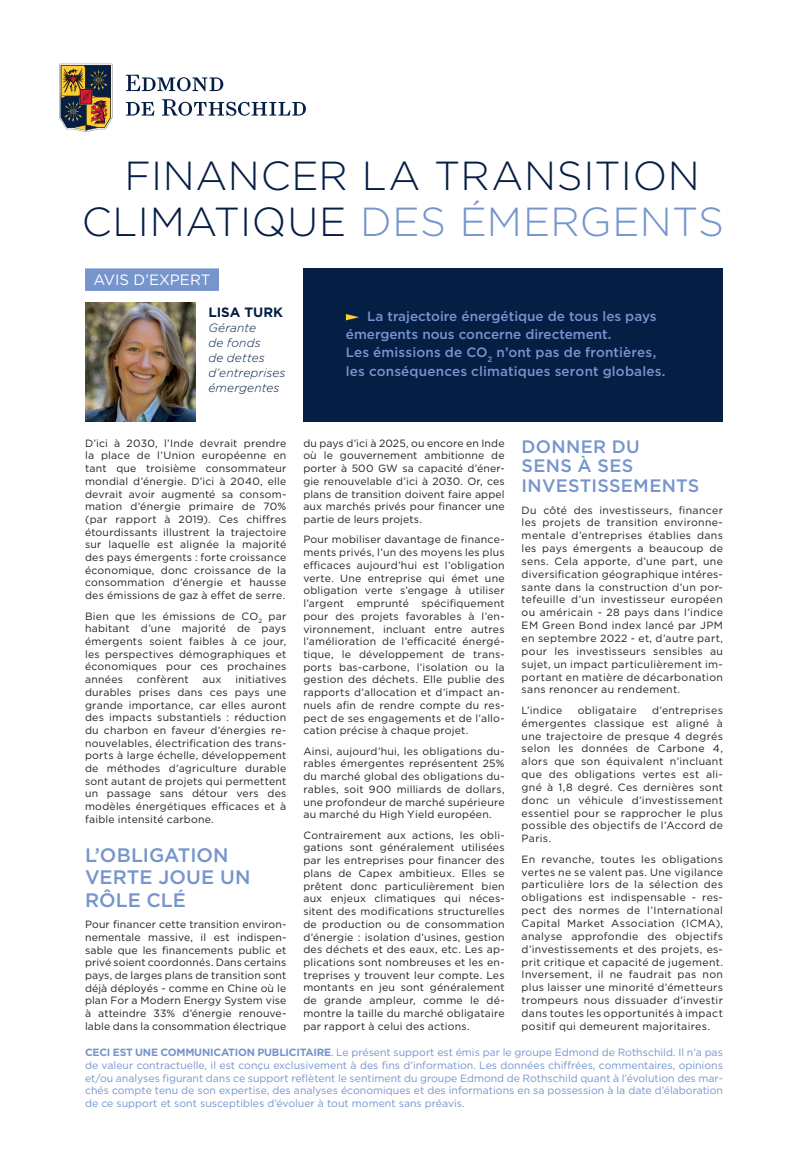
<style>
.page{position:relative;width:808px;height:1149px;background:#fff}
.page>*{position:absolute;margin:0;border:0;box-sizing:border-box;transform-origin:0 0}
.t1{font:300 40.5px/46.5px "Gotham";letter-spacing:.015em;color:#051e44;text-align:center}
.t2{font:500 19.5px/22.6px "Gotham";color:#7595cc}
.t3{font:500 18px/19.8px "Gotham";letter-spacing:.015em;color:#7595cc}
.t4{font:15px "Gotham";color:#fff}
.t5{font:500 13.5px/18px "Gotham";color:#7595cc}
.t6{font:700 13.5px "Gotham";color:#051e44}
.t7{font:italic 300 12px/15px "Gotham";letter-spacing:.01em;color:#051e44}
.t8{font:10.5px/12.8px "Gotham";letter-spacing:.02em;color:#231f20;text-align:justify}
.t9{font:10.5px/12.6px "Gotham";color:#7595cc;text-align:justify}
.s1{color:#7595cc}
.s2{font-weight:700}
</style>
<div class="page">
<svg style="left:60px;top:64px;width:52px;height:68px;background:#77634a"></svg>
<svg style="left:126px;top:102px;width:28px;height:13px"></svg>
<svg style="left:162px;top:99px;width:144px;height:17px"></svg>
<svg style="left:126px;top:75px;width:97px;height:16px"></svg>
<div style="left:303px;top:268px;width:420px;height:153px;background:#051e44"></div>
<svg style="left:346px;top:314px;width:13px;height:6px"></svg>
<div style="left:85px;top:268px;width:134px;height:23px;background:#7595cc"></div>
<img style="left:85px;top:302px;width:111px;height:119px">
<h1 class="t1" style="left:82px;top:151px;width:644px">FINANCER LA TRANSITION<br>CLIMATIQUE <span class="s1">DES ÉMERGENTS</span></h1>
<h3 class="t4" style="left:94px;top:270px;width:118px">AVIS D’EXPERT</h3>
<p class="t6" style="left:208px;top:303px;width:76px">LISA TURK</p>
<p class="t7" style="left:208px;top:320px;width:79px">Gérante<br>de fonds<br>de dettes d’entreprises émergentes</p>
<p class="t5" style="left:346px;top:307px;width:321px;text-indent:21px">La trajectoire énergétique de tous les pays émergents nous concerne directement.<br>Les émissions de CO<sub>2</sub> n’ont pas de frontières, les conséquences climatiques seront globales.</p>
<p class="t8" style="left:85px;top:436px;width:203px">D’ici à 2030, l’Inde devrait prendre la place de l’Union européenne en tant que troisième consommateur mondial d’énergie. D’ici à 2040, elle devrait avoir augmenté sa consom&shy;mation d’énergie primaire de 70% (par rapport à 2019). Ces chiffres étourdissants illustrent la trajectoire sur laquelle est alignée la majorité des pays émergents : forte croissance économique, donc croissance de la consommation d’énergie et hausse des émissions de gaz à effet de serre.</p>
<p class="t8" style="left:85px;top:609px;width:203px">Bien que les émissions de CO<sub>2</sub> par habitant d’une majorité de pays émergents soient faibles à ce jour, les perspectives démographiques et économiques pour ces prochaines années</p>
<p class="t8" style="left:137px;top:672px;width:53px">confèrent</p>
<p class="t8" style="left:203px;top:672px;width:20px">aux</p>
<p class="t8" style="left:85px;top:672px;width:203px;text-indent:150px">initiatives durables prises dans ces pays une grande importance, car elles auront des impacts substantiels : réduction du charbon en faveur d’énergies re&shy;nouvelables, électrification des trans&shy;ports à large échelle, développement de méthodes d’agriculture durable sont autant de projets qui permettent un passage sans détour vers des modèles énergétiques efficaces et à faible intensité carbone.</p>
<h2 class="t2" style="left:85px;top:843px;width:167px">L’OBLIGATION<br>VERTE JOUE UN<br>RÔLE CLÉ</h2>
<p class="t8" style="left:85px;top:917px;width:203px">Pour financer cette transition environ&shy;nementale massive, il est indispen&shy;sable que les financements public et privé soient coordonnés. Dans certains pays, de larges plans de transition sont déjà déployés - comme en Chine où le plan For a Modern Energy System vise à atteindre 33% d’énergie renouve&shy;lable dans la consommation électrique</p>
<p class="t8" style="left:303px;top:436px;width:203px">du pays d’ici à 2025, ou encore en Inde où le gouvernement ambitionne de porter à 500 GW sa capacité d’éner&shy;gie renouvelable d’ici à 2030. Or, ces plans de transition doivent faire appel aux marchés privés pour financer une partie de leurs projets.</p>
<p class="t8" style="left:303px;top:533px;width:203px">Pour mobiliser davantage de finance&shy;ments privés, l’un des moyens les plus efficaces aujourd’hui est l’obligation verte. Une entreprise qui émet une obligation verte s’engage à utiliser l’argent emprunté spécifiquement pour des projets favorables à l’en&shy;vironnement, incluant entre autres l’amélioration de l’efficacité énergé&shy;tique, le développement de trans&shy;ports bas-carbone, l’isolation ou la gestion des déchets. Elle publie des rapports d’allocation et d’impact an&shy;nuels afin de rendre compte du res&shy;pect de ses engagements et de l’allo&shy;cation précise à chaque projet.</p>
<p class="t8" style="left:303px;top:744px;width:203px">Ainsi, aujourd’hui, les obligations du&shy;rables émergentes représentent 25% du marché global des obligations du&shy;rables, soit 900 milliards de dollars, une profondeur de marché supérieure au marché du High Yield européen.</p>
<p class="t8" style="left:303px;top:828px;width:203px">Contrairement aux actions, les obli&shy;gations sont généralement utilisées par les entreprises pour financer des plans de Capex ambitieux. Elles se prêtent donc particulièrement bien aux enjeux climatiques qui néces&shy;sitent des modifications structurelles de production ou de consommation d’énergie : isolation d’usines, gestion des déchets et des eaux, etc. Les ap&shy;plications sont nombreuses et les en&shy;treprises y trouvent leur compte. Les montants en jeu sont généralement de grande ampleur, comme le dé&shy;montre la taille du marché obligataire par rapport à celui des actions.</p>
<h3 class="t3" style="left:522px;top:436px;width:179px">DONNER DU<br>SENS À SES<br>INVESTISSEMENTS</h3>
<p class="t8" style="left:522px;top:503px;width:203px">Du côté des investisseurs, financer les projets de transition environne&shy;mentale d’entreprises établies dans les pays émergents a beaucoup de sens. Cela apporte, d’une part, une diversification géographique intéres&shy;sante dans la construction d’un por&shy;tefeuille d’un investisseur européen ou américain - 28 pays dans l’indice EM Green Bond index lancé par JPM en septembre 2022 - et, d’autre part, pour les investisseurs sensibles au sujet, un impact particulièrement im&shy;portant en matière de décarbonation sans renoncer au rendement.</p>
<p class="t8" style="left:522px;top:703px;width:42px">L’indice</p>
<p class="t8" style="left:578px;top:703px;width:60px">obligataire</p>
<p class="t8" style="left:522px;top:703px;width:203px;text-indent:130px">d’entreprises émergentes classique est aligné à une trajectoire de presque 4 degrés selon les données de Carbone 4, alors que son équivalent n’incluant que des obligations vertes est ali&shy;gné à 1,8 degré. Ces dernières sont donc un véhicule d’investissement essentiel pour se rapprocher le plus possible des objectifs de l’Accord de Paris.</p>
<p class="t8" style="left:522px;top:852px;width:203px">En revanche, toutes les obligations vertes ne se valent pas. Une vigilance particulière lors de la sélection des obligations est indispensable - res&shy;pect des normes de l’International Capital Market Association (ICMA), analyse approfondie des objectifs d’investissements et des projets, es&shy;prit critique et capacité de jugement.<br>Inversement, il ne faudrait pas non plus laisser une minorité d’émetteurs trompeurs nous dissuader d’investir dans toutes les opportunités à impact positif qui demeurent majoritaires.</p>
<p class="t9" style="left:85px;top:1045px;width:639px"><span class="s2">CECI EST UNE COMMUNICATION PUBLICITAIRE</span>. Le présent support est émis par le groupe Edmond de Rothschild. Il n’a pas de valeur contractuelle, il est conçu exclusivement à des fins d’information. Les données chiffrées, commentaires, opinions et/ou analyses figurant dans ce support reflètent le sentiment du groupe Edmond de Rothschild quant à l’évolution des mar&shy;chés compte tenu de son expertise, des analyses économiques et des informations en sa possession à la date d’élaboration de ce support et sont susceptibles d’évoluer à tout moment sans préavis.</p>
</div>
